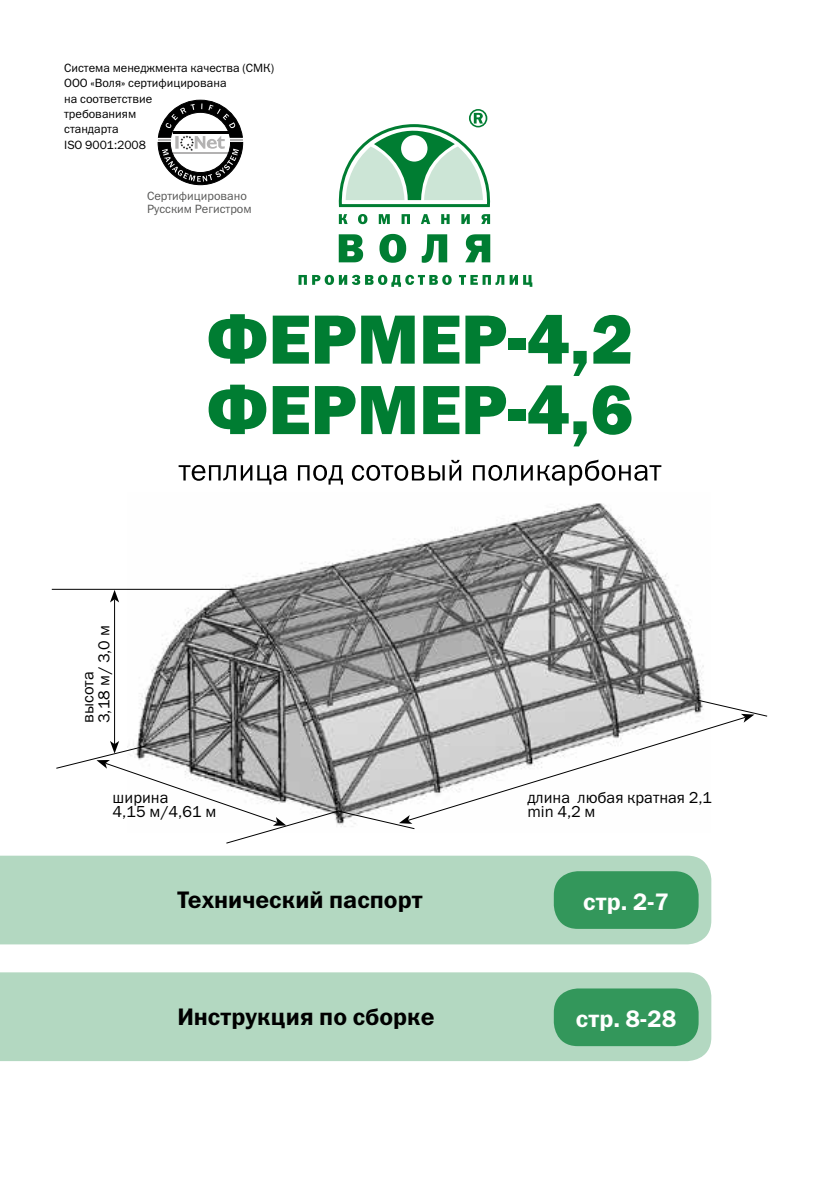
<style>
.page{position:relative;width:840px;height:1191px;background:#fff}
.page>*{position:absolute;margin:0;border:0;box-sizing:border-box;transform-origin:0 0}
.t1{font:70px "Franklin Gothic Heavy C";color:#007d32}
.t2{font:24px "Franklin Gothic Demi C";color:#000}
.t3{font:24px "Franklin Gothic Demi C";color:#fff}
.t4{font:16px/14px "Franklin Gothic Book C";color:#000}
.t5{font:12px/15.4px "Franklin Gothic Book C";color:#000}
.t6{font:12px/13.2px "Franklin Gothic Book C";color:#575756}
</style>
<div class="page">
<img style="left:128px;top:503px;width:576px;height:196px">
<div style="left:0;top:855px;width:711px;height:89px;background:#b3d8c1"></div>
<div style="left:0;top:972px;width:711px;height:89px;background:#b3d8c1"></div>
<svg style="left:178px;top:459px;width:483px;height:26px"></svg>
<svg style="left:298px;top:109px;width:234px;height:178px"></svg>
<div style="left:553px;top:871px;width:145px;height:58px;background:#33975b;border-radius:24px"></div>
<div style="left:553px;top:988px;width:145px;height:58px;background:#33975b;border-radius:24px"></div>
<hr style="left:114px;top:599px;width:1px;height:145px;background:#000">
<svg style="left:110px;top:590px;width:9px;height:12px"></svg>
<hr style="left:52px;top:589px;width:179px;height:1px;background:#000">
<svg style="left:56px;top:699px;width:711px;height:145px"></svg>
<svg style="left:158px;top:100px;width:85px;height:85px"></svg>
<p class="t5" style="left:64px;top:60px;width:211px">Система менеджмента качества (СМК)<br>ООО «Воля» сертифицирована<br>на соответствие<br>требованиям<br>стандарта<br>ISO 9001:2008</p>
<p class="t6" style="left:147px;top:189px;width:106px">Сертифицировано<br>Русским Регистром</p>
<h1 class="t1" style="left:206px;top:300px;width:428px">ФЕРМЕР-4,2</h1>
<h3 class="t4" style="left:80px;top:723px;width:99px;line-height:16px;rotate:-90deg">высота<br>3,18 м/ 3,0 м</h3>
<h1 class="t1" style="left:206px;top:370px;width:428px">ФЕРМЕР-4,6</h1>
<h3 class="t4" style="left:113px;top:790px;width:105px">ширина<br>4,15 м/4,61 м</h3>
<h3 class="t4" style="left:527px;top:790px;width:186px">длина любая кратная 2,1 min 4,2 м</h3>
<h2 class="t2" style="left:177px;top:886px;width:246px">Технический паспорт</h2>
<h2 class="t3" style="left:583px;top:888px;width:87px">стр. 2-7</h2>
<h2 class="t2" style="left:177px;top:1003px;width:258px">Инструкция по сборке</h2>
<h2 class="t3" style="left:575px;top:1005px;width:102px">стр. 8-28</h2>
</div>
